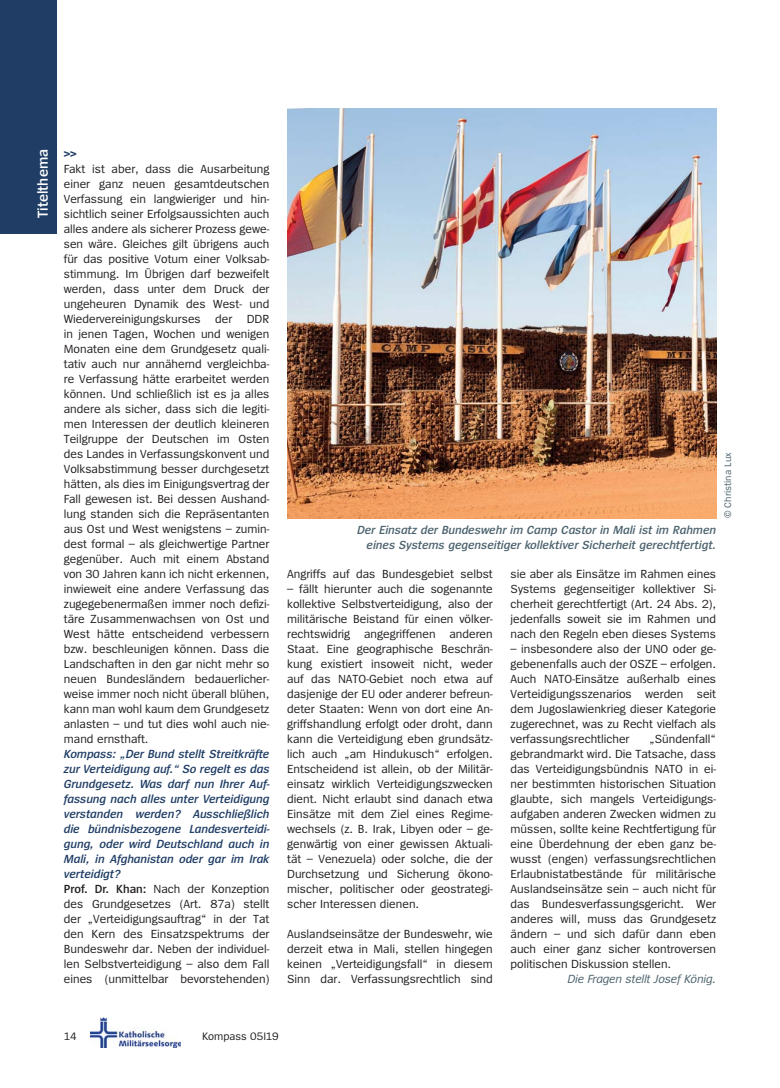
<style>
.page{position:relative;width:780px;height:1088px;background:#fff}
.page>*{position:absolute;margin:0;border:0;box-sizing:border-box;transform-origin:0 0}
.t1{font:600 15px "Spiegel";color:#fff}
.t2{font:12.25px/15px "Spiegel";color:#231f20;text-align:justify}
.t3{font:italic 600 12.25px/15px "Spiegel";color:#1f3d65}
.t4{font:italic 600 12.25px/15px "Spiegel";color:#4d636e;text-align:right}
.t5{font:italic 12.25px "Spiegel";letter-spacing:-.01em;color:#4d636e}
.t6{font:700 12.25px "Spiegel";color:#1f3d65}
.t7{font:11.25px "Spiegel";color:#231f20}
.t8{font:10px "Spiegel";color:#4d636e}
.s1{font-style:normal;color:#231f20}
.s2{font-weight:400;font-style:normal;color:#231f20}
</style>
<div class="page">
<img style="left:90px;top:1018px;width:91px;height:29px">
<div style="left:0;top:0;width:57px;height:233px;background:#1f3d65"></div>
<img style="left:287px;top:109px;width:429px;height:409px">
<p class="t1" style="left:37px;top:218px;width:71px;rotate:-90deg">Titelthema</p>
<p class="t6" style="left:63px;top:149px;width:15px">&gt;&gt;</p>
<p class="t2" style="left:64px;top:162px;width:207px">Fakt ist aber, dass die Ausarbeitung einer ganz neuen gesamtdeutschen Verfassung ein langwieriger und hin&shy;sichtlich seiner Erfolgsaussichten auch alles andere als sicherer Prozess gewe&shy;sen wäre. Gleiches gilt übrigens auch für das positive Votum einer Volksab&shy;stimmung. Im Übrigen darf bezweifelt werden, dass unter dem Druck der ungeheuren Dynamik des West- und Wiedervereinigungskurses der DDR in jenen Tagen, Wochen und wenigen Monaten eine dem Grundgesetz quali&shy;tativ auch nur annähernd vergleichba&shy;re Verfassung hätte erarbeitet werden können. Und schließlich ist es ja alles andere als sicher, dass sich die legiti&shy;men Interessen der deutlich kleineren Teilgruppe der Deutschen im Osten des Landes in Verfassungskonvent und Volksabstimmung besser durchgesetzt hätten, als dies im Einigungsvertrag der Fall gewesen ist. Bei dessen Aushand&shy;lung standen sich die Repräsentanten aus Ost und West wenigstens – zumin&shy;dest formal – als gleichwertige Partner gegenüber. Auch mit einem Abstand von 30 Jahren kann ich nicht erkennen, inwieweit eine andere Verfassung das zugegebenermaßen immer noch defizi&shy;täre Zusammenwachsen von Ost und West hätte entscheidend verbessern bzw. beschleunigen können. Dass die Landschaften in den gar nicht mehr so neuen Bundesländern bedauerlicher&shy;weise immer noch nicht überall blühen, kann man wohl kaum dem Grundgesetz anlasten – und tut dies wohl auch nie&shy;mand ernsthaft.</p>
<p class="t3" style="left:64px;top:747px;width:207px">Kompass: „Der Bund stellt Streitkräfte zur Verteidigung auf.“ So regelt es das Grundgesetz. Was darf nun Ihrer Auf&shy;fassung nach alles unter Verteidigung verstanden werden? Ausschließlich die bündnisbezogene Landesverteidi&shy;gung, oder wird Deutschland auch in Mali, in Afghanistan oder gar im Irak verteidigt?<br><span class="s1">Prof. Dr. Khan:</span> <span class="s2">Nach der Konzeption des Grundgesetzes (Art. 87a) stellt der „Verteidigungsauftrag“ in der Tat den Kern des Einsatzspektrums der Bundeswehr dar. Neben der individuel&shy;len Selbstverteidigung – also dem Fall eines (unmittelbar bevorstehenden)</span></p>
<p class="t4" style="left:357px;top:524px;width:360px">Der Einsatz der Bundeswehr im Camp Castor in Mali ist im Rahmen eines Systems gegenseitiger kollektiver Sicherheit gerechtfertigt.</p>
<p class="t8" style="left:723px;top:518px;width:67px;rotate:-90deg">© Christina Lux</p>
<p class="t2" style="left:287px;top:568px;width:207px">Angriffs auf das Bundesgebiet selbst</p>
<p class="t2" style="left:287px;top:583px;width:207px">– fällt hierunter auch die sogenannte kollektive Selbstverteidigung, also der militärische Beistand für einen völker&shy;rechtswidrig angegriffenen anderen Staat. Eine geographische Beschrän&shy;kung existiert insoweit nicht, weder auf das NATO-Gebiet noch etwa auf dasjenige der EU oder anderer befreun&shy;deter Staaten: Wenn von dort eine An&shy;griffshandlung erfolgt oder droht, dann kann die Verteidigung eben grundsätz&shy;lich auch „am Hindukusch“ erfolgen.<br>Entscheidend ist allein, ob der Militär&shy;einsatz wirklich Verteidigungszwecken dient. Nicht erlaubt sind danach etwa Einsätze mit dem Ziel eines Regime&shy;wechsels (z. B. Irak, Libyen oder – ge&shy;genwärtig von einer gewissen Aktuali&shy;tät – Venezuela) oder solche, die der Durchsetzung und Sicherung ökono&shy;mischer, politischer oder geostrategi&shy;scher Interessen dienen.</p>
<p class="t2" style="left:287px;top:928px;width:207px">Auslandseinsätze der Bundeswehr, wie derzeit etwa in Mali, stellen hingegen keinen „Verteidigungsfall“ in diesem Sinn dar. Verfassungsrechtlich sind</p>
<p class="t2" style="left:510px;top:568px;width:207px">sie aber als Einsätze im Rahmen eines Systems gegenseitiger kollektiver Si&shy;cherheit gerechtfertigt (Art. 24 Abs. 2), jedenfalls soweit sie im Rahmen und nach den Regeln eben dieses Systems</p>
<p class="t2" style="left:510px;top:643px;width:207px">– insbesondere also der UNO oder ge&shy;gebenenfalls auch der OSZE – erfolgen.<br>Auch NATO-Einsätze außerhalb eines Verteidigungsszenarios werden seit dem Jugoslawienkrieg dieser Kategorie zugerechnet, was zu Recht vielfach als verfassungsrechtlicher</p>
<p class="t2" style="left:510px;top:733px;width:207px;text-indent:139px">„Sündenfall“ gebrandmarkt wird. Die Tatsache, dass das Verteidigungsbündnis NATO in ei&shy;ner bestimmten historischen Situation glaubte, sich mangels Verteidigungs&shy;aufgaben anderen Zwecken widmen zu müssen, sollte keine Rechtfertigung für eine Überdehnung der eben ganz be&shy;wusst (engen) verfassungsrechtlichen Erlaubnistatbestände für militärische Auslandseinsätze sein – auch nicht für das Bundesverfassungsgericht. Wer anderes will, muss das Grundgesetz ändern – und sich dafür dann eben auch einer ganz sicher kontroversen politischen Diskussion stellen.</p>
<p class="t5" style="left:567px;top:974px;width:150px">Die Fragen stellt Josef König.</p>
<p class="t7" style="left:64px;top:1032px;width:14px">14</p>
<p class="t7" style="left:202px;top:1032px;width:78px">Kompass 05I19</p>
</div>
